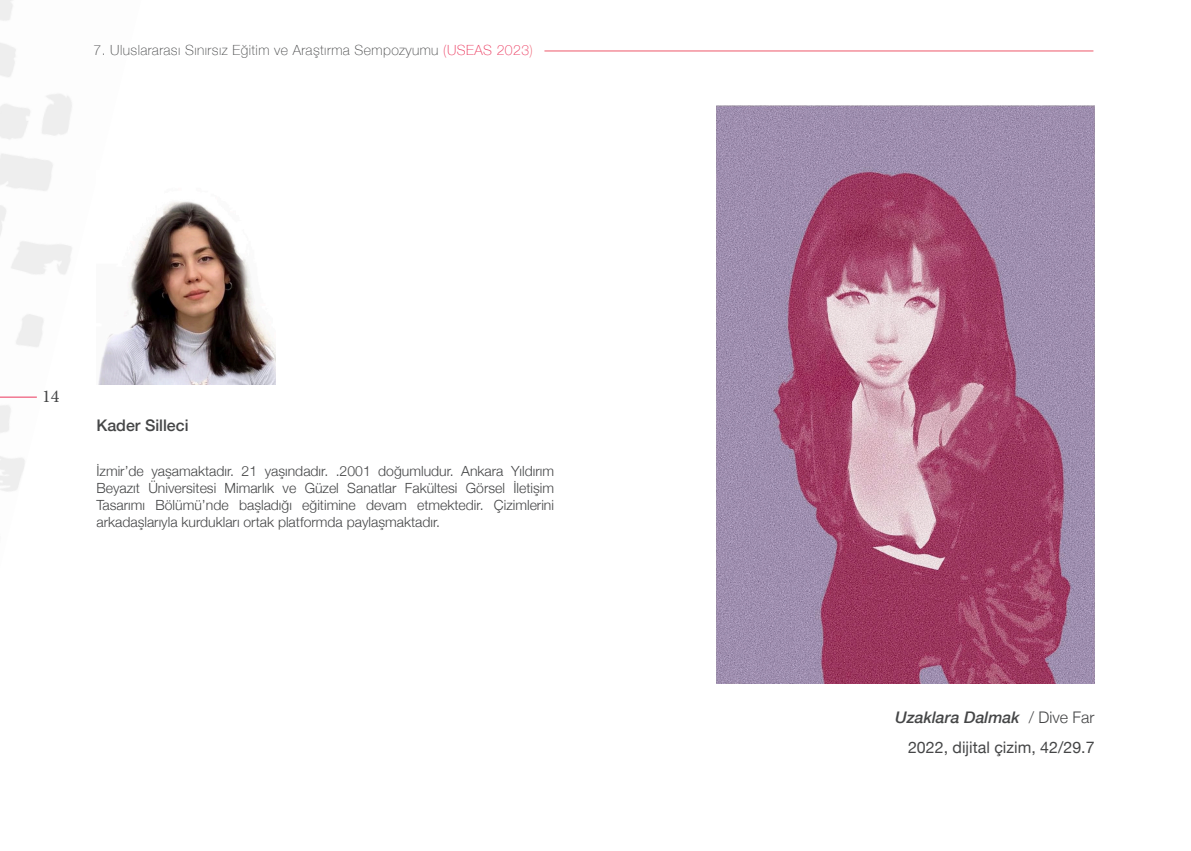
<style>
.page{position:relative;width:1191px;height:851px;background:#fff}
.page>*{position:absolute;margin:0;border:0;box-sizing:border-box;transform-origin:0 0}
.t1{font:18px "Minion Pro";color:#454647}
.t2{font:16px "Helvetica Neue";color:#454647}
.t3{font:italic 500 16px "Helvetica Neue";color:#454647}
.t4{font:500 16px "Helvetica Neue";color:#454647}
.t5{font:300 14px/16.8px "Helvetica Neue";color:#454647;text-align:justify}
.t6{font:100 14px "Helvetica Neue";letter-spacing:.03em;color:#454647}
.s1{color:#eb365c}
.s2{color:#ed586a}
.s3{font-weight:300;font-style:normal}
</style>
<div class="page">
<hr style="left:0;top:397px;width:37px;height:1px;background:#eb365c">
<hr style="left:544px;top:51px;width:549px;height:1px;background:#ed586a">
<img style="left:716px;top:106px;width:378px;height:577px">
<img style="left:98px;top:201px;width:177px;height:183px">
<p class="t6" style="left:93px;top:39px;width:441px">7. Uluslararası Sınırsız Eğitim ve Araştırma Sempozyumu <span class="s1">(USEAS 2023</span><span class="s2">)</span></p>
<p class="t1" style="left:42px;top:384px;width:19px">14</p>
<p class="t4" style="left:96px;top:412px;width:94px">Kader Silleci</p>
<p class="t5" style="left:96px;top:462px;width:459px">İzmir’de yaşamaktadır. 21 yaşındadır. .2001 doğumludur. Ankara Yıldırım Beyazıt Üniversitesi Mimarlık ve Güzel Sanatlar Fakültesi Görsel İletişim Tasarımı Bölümü’nde başladığı eğitimine devam etmektedir. Çizimlerini arkadaşlarıyla kurdukları ortak platformda paylaşmaktadır.</p>
<p class="t3" style="left:895px;top:703px;width:201px">Uzaklara Dalmak <span class="s3">/ Dive Far</span></p>
<p class="t2" style="left:908px;top:735px;width:188px">2022, dijital çizim, 42/29.7</p>
</div>
